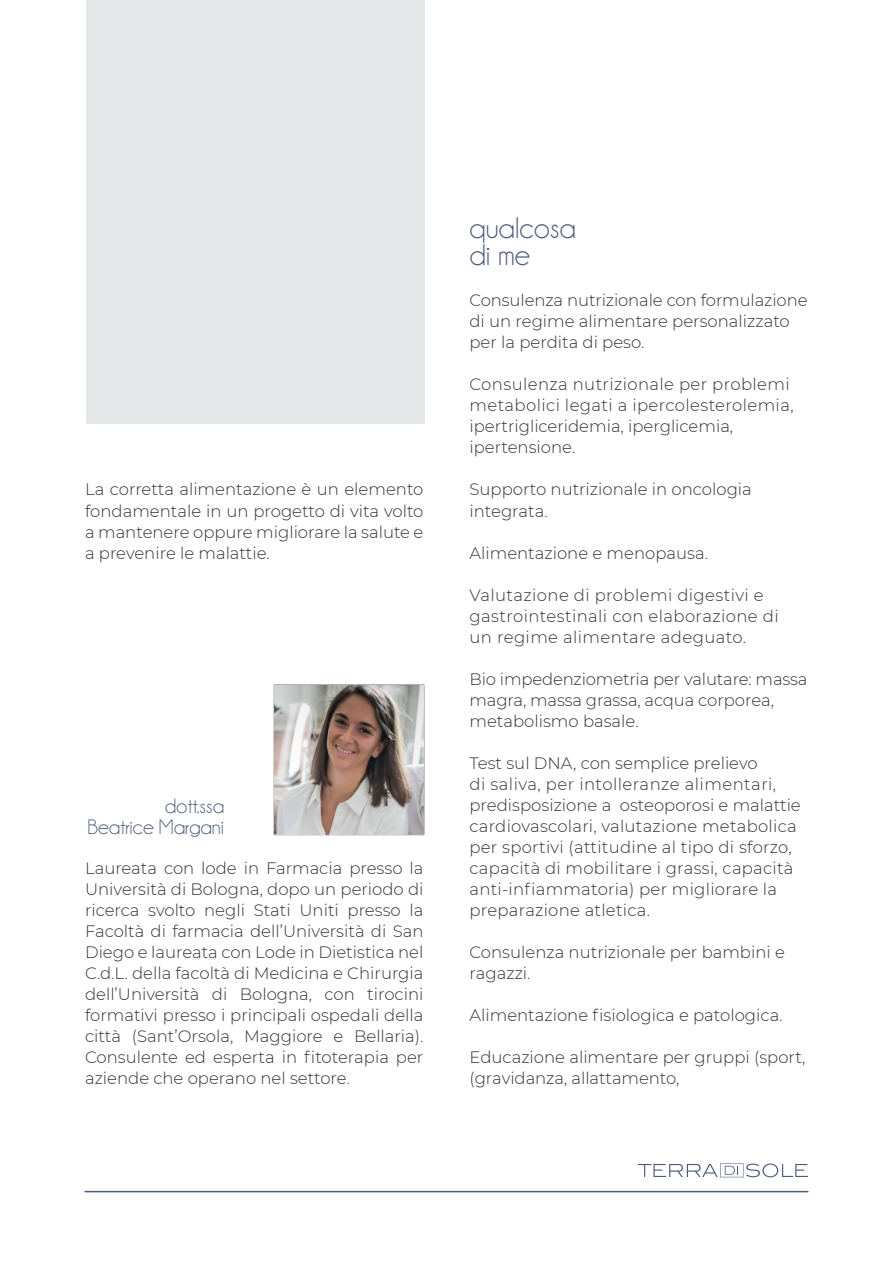
<style>
.page{position:relative;width:893px;height:1263px;background:#fff}
.page>*{position:absolute;margin:0;border:0;box-sizing:border-box;transform-origin:0 0}
.t1{font:30px/27px "Champagne&Limousines";color:#4c5a7e}
.t2{font:21px/21px "Champagne&Limousines";color:#4c5a7e;text-align:right}
.t3{font:300 16.5px/21px "Montserrat";color:#333}
.t4{font:300 16.5px/21px "Montserrat";letter-spacing:.025em;color:#333}
</style>
<div class="page">
<div style="left:86px;top:0;width:339px;height:423px;background:#e4e8e9"></div>
<hr style="left:85px;top:1191px;width:723px;height:1px;background:#4c5a7e">
<svg style="left:638px;top:1163px;width:170px;height:14px"></svg>
<svg style="left:274px;top:684px;width:151px;height:151px"></svg>
<img style="left:275px;top:685px;width:148px;height:149px">
<p class="t3" style="left:85px;top:479px;width:340px;text-align:justify">La corretta alimentazione è un elemento fondamentale in un progetto di vita volto a mantenere oppure migliorare la salute e a prevenire le malattie.</p>
<p class="t2" style="left:88px;top:797px;width:138px">dott.ssa<br>Beatrice Margani</p>
<p class="t3" style="left:85px;top:857px;width:340px;text-align:justify">Laureata con lode in Farmacia presso la Università di Bologna, dopo un periodo di ricerca svolto negli Stati Uniti presso la Facoltà di farmacia dell’Università di San Diego e laureata con Lode in Dietistica nel C.d.L. della facoltà di Medicina e Chirurgia dell’Università di Bologna, con tirocini formativi presso i principali ospedali della città (Sant’Orsola, Maggiore e Bellaria).<br>Consulente ed esperta in fitoterapia per aziende che operano nel settore.</p>
<h1 class="t1" style="left:469px;top:217px;width:108px">qualcosa di me</h1>
<p class="t3" style="left:469px;top:290px;width:340px">Consulenza nutrizionale con formulazione di un regime alimentare personalizzato per la perdita di peso.</p>
<p class="t4" style="left:469px;top:374px;width:326px">Consulenza nutrizionale per problemi metabolici legati a ipercolesterolemia, ipertrigliceridemia, iperglicemia, ipertensione.</p>
<p class="t3" style="left:469px;top:479px;width:284px">Supporto nutrizionale in oncologia integrata.</p>
<p class="t3" style="left:469px;top:542px;width:240px">Alimentazione e menopausa.</p>
<p class="t4" style="left:469px;top:584px;width:311px">Valutazione di problemi digestivi e gastrointestinali con elaborazione di un regime alimentare adeguato.</p>
<p class="t3" style="left:469px;top:668px;width:339px">Bio impedenziometria per valutare: massa magra, massa grassa, acqua corporea, metabolismo basale.</p>
<p class="t3" style="left:469px;top:752px;width:333px">Test sul DNA, con semplice prelievo<br>di saliva, per intolleranze alimentari, predisposizione a osteoporosi e malattie cardiovascolari, valutazione metabolica per sportivi (attitudine al tipo di sforzo, capacità di mobilitare i grassi, capacità anti-infiammatoria) per migliorare la preparazione atletica.</p>
<p class="t3" style="left:469px;top:941px;width:317px">Consulenza nutrizionale per bambini e ragazzi.</p>
<p class="t3" style="left:469px;top:1004px;width:315px">Alimentazione fisiologica e patologica.</p>
<p class="t3" style="left:469px;top:1046px;width:337px">Educazione alimentare per gruppi (sport, (gravidanza, allattamento,</p>
</div>
